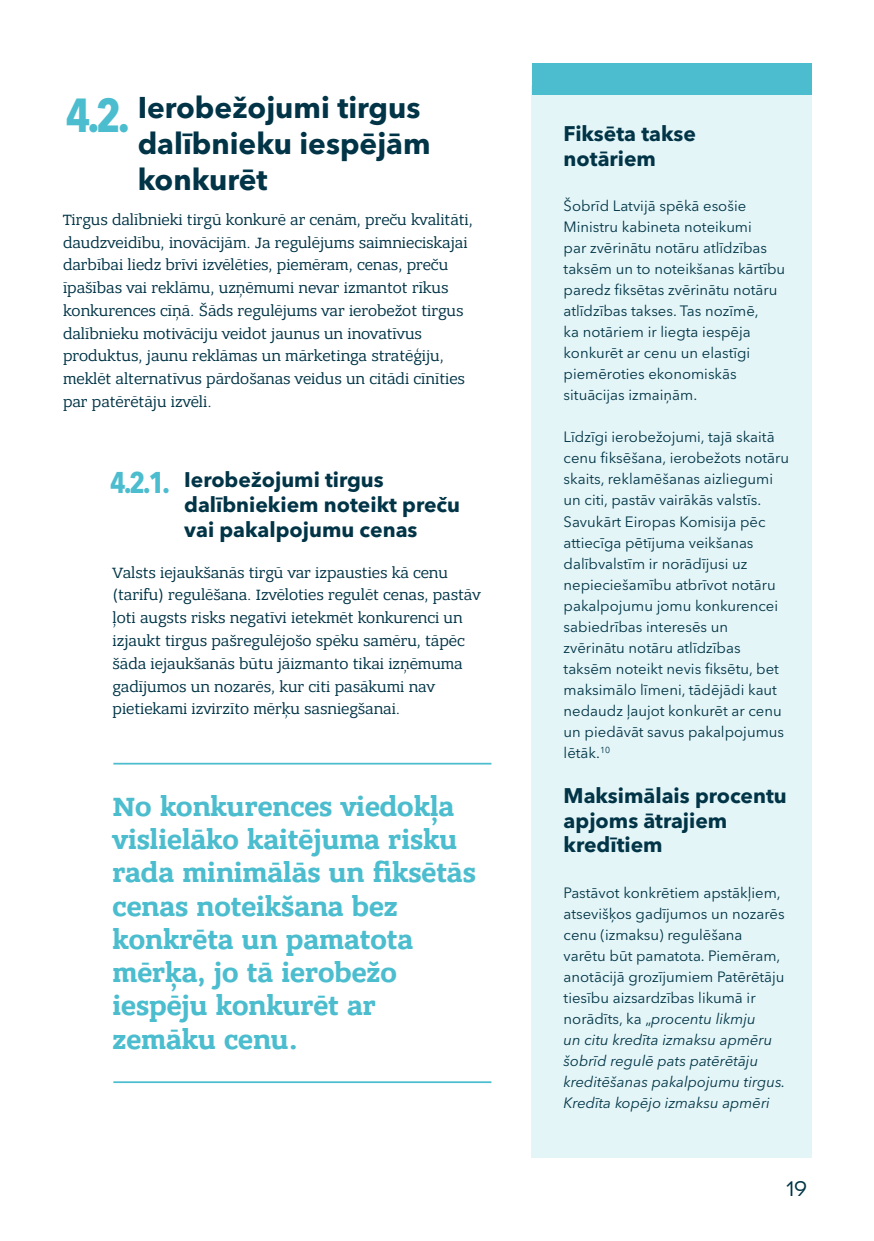
<style>
.page{position:relative;width:874px;height:1241px;background:#fff}
.page>*{position:absolute;margin:0;border:0;box-sizing:border-box;transform-origin:0 0}
.t1{font:700 condensed 47.25px "Avenir Next LT Pro";color:#4bbdce}
.t2{font:700 29.75px/35.7px "Avenir Next LT Pro";color:#003446}
.t3{font:700 condensed 29.75px "Avenir Next LT Pro";color:#4bbdce}
.t4{font:700 28px/33.2px "Bandera Pro";color:#4bbdce}
.t5{font:700 21px/24.5px "Avenir Next LT Pro";color:#003446}
.t6{font:21px "Novecentowide";color:#003446}
.t7{font:15.75px/22.8px "Bandera Pro";color:#003446}
.t8{font:14.88px/21px "Avenir Next LT Pro";color:#003446}
.s1{font-style:italic}
</style>
<div class="page">
<div style="left:531px;top:85px;width:280px;height:1072px;background:#e4f5f7"></div>
<div style="left:532px;top:63px;width:279px;height:32px;background:#4bbdce"></div>
<hr style="left:113px;top:1081px;width:378px;height:1px;background:#4bbdce">
<hr style="left:113px;top:762px;width:378px;height:2px;background:#4bbdce">
<h2 class="t2" style="left:138px;top:90px;width:294px">Ierobežojumi tirgus dalībnieku iespējām konkurēt</h2>
<p class="t7" style="left:63px;top:208px;width:411px">Tirgus dalībnieki tirgū konkurē ar cenām, preču kvalitāti, daudzveidību, inovācijām. Ja regulējums saimnieciskajai darbībai liedz brīvi izvēlēties, piemēram, cenas, preču īpašības vai reklāmu, uzņēmumi nevar izmantot rīkus konkurences cīņā. Šāds regulējums var ierobežot tirgus dalībnieku motivāciju veidot jaunus un inovatīvus produktus, jaunu reklāmas un mārketinga stratēģiju, meklēt alternatīvus pārdošanas veidus un citādi cīnīties par patērētāju izvēli.</p>
<h1 class="t1" style="left:66px;top:86px;width:66px">4.2.</h1>
<h2 class="t3" style="left:110px;top:464px;width:61px">4.2.1.</h2>
<h3 class="t5" style="left:184px;top:466px;width:277px;line-height:25.2px">Ierobežojumi tirgus dalībniekiem noteikt preču vai pakalpojumu cenas</h3>
<p class="t7" style="left:112px;top:561px;width:369px">Valsts iejaukšanās tirgū var izpausties kā cenu (tarifu) regulēšana. Izvēloties regulēt cenas, pastāv ļoti augsts risks negatīvi ietekmēt konkurenci un izjaukt tirgus pašregulējošo spēku samēru, tāpēc šāda iejaukšanās būtu jāizmanto tikai izņēmuma gadījumos un nozarēs, kur citi pasākumi nav pietiekami izvirzīto mērķu sasniegšanai.</p>
<h3 class="t4" style="left:112px;top:790px;width:364px">No konkurences viedokļa vislielāko kaitējuma risku rada minimālās un fiksētās cenas noteikšana bez konkrēta un pamatota mērķa, jo tā ierobežo iespēju konkurēt ar zemāku cenu.</h3>
<h3 class="t5" style="left:563px;top:121px;width:134px">Fiksēta takse notāriem</h3>
<p class="t8" style="left:563px;top:195px;width:223px">Šobrīd Latvijā spēkā esošie<br>Ministru kabineta noteikumi<br>par zvērinātu notāru atlīdzības taksēm un to noteikšanas kārtību paredz fiksētas zvērinātu notāru atlīdzības takses. Tas nozīmē,<br>ka notāriem ir liegta iespēja konkurēt ar cenu un elastīgi piemēroties ekonomiskās situācijas izmaiņām.</p>
<p class="t8" style="left:563px;top:426px;width:227px">Līdzīgi ierobežojumi, tajā skaitā cenu fiksēšana, ierobežots notāru skaits, reklamēšanas aizliegumi un citi, pastāv vairākās valstīs.<br>Savukārt Eiropas Komisija pēc attiecīga pētījuma veikšanas dalībvalstīm ir norādījusi uz nepieciešamību atbrīvot notāru pakalpojumu jomu konkurencei sabiedrības interesēs un zvērinātu notāru atlīdzības taksēm noteikt nevis fiksētu, bet maksimālo līmeni, tādējādi kaut nedaudz ļaujot konkurēt ar cenu un piedāvāt savus pakalpojumus lētāk.<sup>10</sup></p>
<h3 class="t5" style="left:563px;top:783px;width:224px">Maksimālais procentu apjoms ātrajiem kredītiem</h3>
<p class="t8" style="left:563px;top:881px;width:223px">Pastāvot konkrētiem apstākļiem, atsevišķos gadījumos un nozarēs cenu (izmaksu) regulēšana varētu būt pamatota. Piemēram, anotācijā grozījumiem Patērētāju tiesību aizsardzības likumā ir norādīts, ka „<span class="s1">procentu likmju<br>un citu kredīta izmaksu apmēru šobrīd regulē pats patērētāju kreditēšanas pakalpojumu tirgus.<br>Kredīta kopējo izmaksu apmēri</span></p>
<h3 class="t6" style="left:785px;top:1175px;width:23px">19</h3>
</div>
